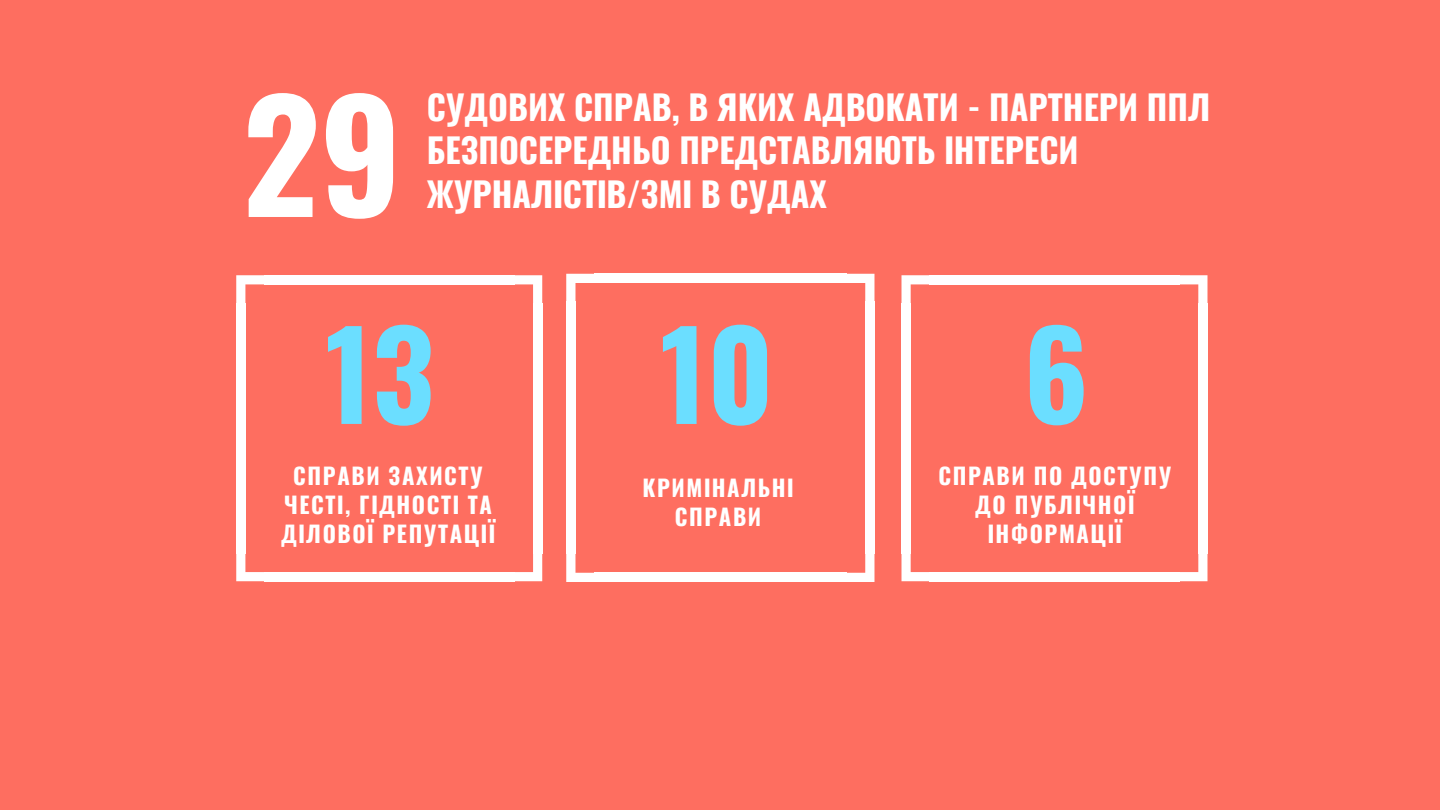
<style>
.page{position:relative;width:1440px;height:810px;background:#fe6e60}
.page>*{position:absolute;margin:0;border:0;box-sizing:border-box;transform-origin:0 0}
.t1{font:700 150.9px "Oswald";color:#fff}
.t2{font:700 120.8px "Oswald";color:#6bdeff}
.t3{font:700 120.7px "Oswald";color:#6bdeff}
.t4{font:700 34px/43.5px "Oswald";color:#fff}
.t5{font:700 22.6px/29.2px "Oswald";letter-spacing:.07em;color:#fff;text-align:center}
</style>
<div class="page">
<div style="left:533px;top:303px;width:9px;height:251px;background:#fff"></div>
<div style="left:236px;top:303px;width:9px;height:251px;background:#fff"></div>
<div style="left:264px;top:275px;width:251px;height:9px;background:#fff"></div>
<div style="left:264px;top:572px;width:251px;height:9px;background:#fff"></div>
<svg style="left:514px;top:275px;width:28px;height:28px"></svg>
<svg style="left:236px;top:275px;width:28px;height:28px"></svg>
<svg style="left:515px;top:554px;width:27px;height:27px"></svg>
<svg style="left:236px;top:553px;width:28px;height:28px"></svg>
<div style="left:865px;top:301px;width:9px;height:253px;background:#fff"></div>
<div style="left:566px;top:301px;width:9px;height:253px;background:#fff"></div>
<div style="left:594px;top:274px;width:253px;height:9px;background:#fff"></div>
<div style="left:594px;top:573px;width:253px;height:9px;background:#fff"></div>
<svg style="left:847px;top:274px;width:27px;height:27px"></svg>
<svg style="left:566px;top:274px;width:28px;height:28px"></svg>
<svg style="left:846px;top:554px;width:28px;height:28px"></svg>
<svg style="left:566px;top:554px;width:29px;height:28px"></svg>
<div style="left:1198px;top:303px;width:9px;height:251px;background:#fff"></div>
<div style="left:901px;top:303px;width:10px;height:251px;background:#fff"></div>
<div style="left:929px;top:275px;width:251px;height:9px;background:#fff"></div>
<div style="left:929px;top:572px;width:251px;height:9px;background:#fff"></div>
<svg style="left:1179px;top:275px;width:29px;height:28px"></svg>
<svg style="left:902px;top:275px;width:28px;height:28px"></svg>
<svg style="left:1180px;top:553px;width:28px;height:28px"></svg>
<svg style="left:902px;top:554px;width:27px;height:27px"></svg>
<h1 class="t1" style="left:242px;top:37px;width:160px">29</h1>
<h3 class="t4" style="left:427px;top:84px;width:785px">СУДОВИХ СПРАВ, В ЯКИХ АДВОКАТИ - ПАРТНЕРИ ППЛ<br>БЕЗПОСЕРЕДНЬО ПРЕДСТАВЛЯЮТЬ ІНТЕРЕСИ<br>ЖУРНАЛІСТІВ/ЗМІ В СУДАХ</h3>
<h2 class="t2" style="left:325px;top:280px;width:111px">13</h2>
<p class="t5" style="left:281px;top:460px;width:215px">СПРАВИ ЗАХИСТУ<br>ЧЕСТІ, ГІДНОСТІ ТА<br>ДІЛОВОЇ РЕПУТАЦІЇ</p>
<h3 class="t3" style="left:660px;top:280px;width:115px">10</h3>
<p class="t5" style="left:643px;top:472px;width:152px">КРИМІНАЛЬНІ<br>СПРАВИ</p>
<h3 class="t3" style="left:1024px;top:280px;width:67px">6</h3>
<p class="t5" style="left:938px;top:460px;width:234px">СПРАВИ ПО ДОСТУПУ<br>ДО ПУБЛІЧНОЇ<br>ІНФОРМАЦІЇ</p>
</div>
